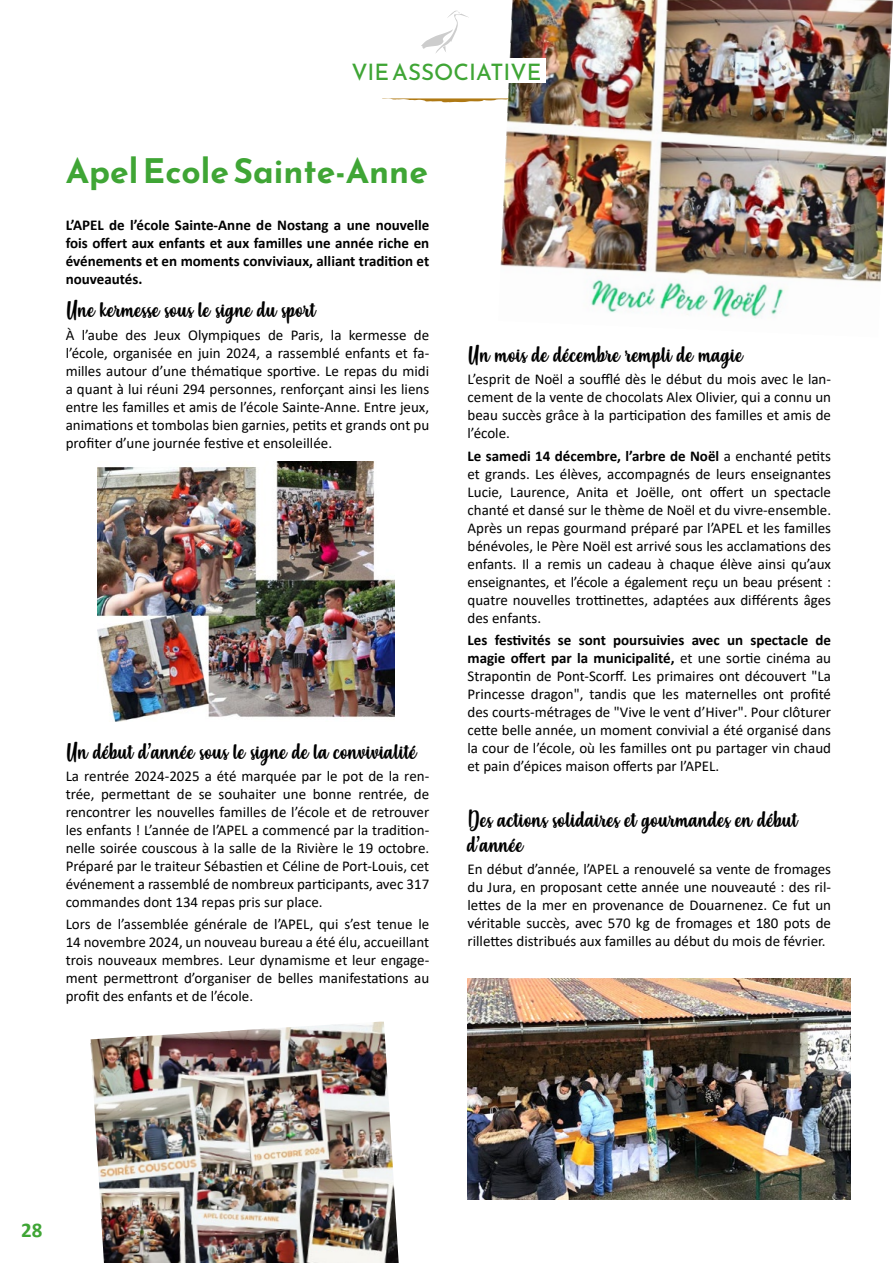
<style>
.page{position:relative;width:893px;height:1263px;background:#fff}
.page>*{position:absolute;margin:0;border:0;box-sizing:border-box;transform-origin:0 0}
.t1{font:700 33.75px "Reem Kufi";color:#3fa535}
.t2{font:22.5px "Reem Kufi";color:#3fa535}
.t3{font:21px/25.2px "Misses";color:#000}
.t4{font:700 21px "Calibri";color:#3fa535}
.t5{font:15px/18px "Calibri";color:#000;text-align:justify}
.t6{font:700 15px/18px "Calibri";color:#000;text-align:justify}
.s1{font-weight:700}
</style>
<div class="page">
<img style="left:500px;top:0;width:393px;height:318px">
<svg style="left:421px;top:10px;width:48px;height:43px"></svg>
<svg style="left:382px;top:98px;width:127px;height:4px"></svg>
<div style="left:497px;top:59px;width:48px;height:24px;background:#fff"></div>
<img style="left:98px;top:462px;width:296px;height:260px">
<img style="left:90px;top:1022px;width:309px;height:241px">
<img style="left:468px;top:978px;width:382px;height:221px">
<h2 class="t2" style="left:351px;top:53px;width:192px">VIE ASSOCIATIVE</h2>
<h1 class="t1" style="left:66px;top:141px;width:364px">Apel Ecole Sainte-Anne</h1>
<p class="t6" style="left:66px;top:216px;width:365px">L’APEL de l’école Sainte-Anne de Nostang a une nouvelle fois offert aux enfants et aux familles une année riche en événements et en moments conviviaux, alliant tradition et nouveautés.</p>
<h3 class="t3" style="left:66px;top:298px;width:252px">Une kermesse sous le signe du sport</h3>
<p class="t5" style="left:66px;top:325px;width:365px">À l’aube des Jeux Olympiques de Paris, la kermesse de l’école, organisée en juin 2024, a rassemblé enfants et fa&shy;milles autour d’une thématique sportive. Le repas du midi a quant à lui réuni 294 personnes, renforçant ainsi les liens entre les familles et amis de l’école Sainte-Anne. Entre jeux, animations et tombolas bien garnies, petits et grands ont pu profiter d’une journée festive et ensoleillée.</p>
<h3 class="t3" style="left:66px;top:739px;width:353px">Un début d’année sous le signe de la convivialité</h3>
<p class="t5" style="left:66px;top:766px;width:365px">La rentrée 2024-2025 a été marquée par le pot de la ren&shy;trée, permettant de se souhaiter une bonne rentrée, de rencontrer les nouvelles familles de l’école et de retrouver les enfants ! L’année de l’APEL a commencé par la tradition&shy;nelle soirée couscous à la salle de la Rivière le 19 octobre.<br>Préparé par le traiteur Sébastien et Céline de Port-Louis, cet événement a rassemblé de nombreux participants, avec 317 commandes dont 134 repas pris sur place.</p>
<p class="t5" style="left:66px;top:915px;width:365px">Lors de l’assemblée générale de l’APEL, qui s’est tenue le 14 novembre 2024, un nouveau bureau a été élu, accueillant trois nouveaux membres. Leur dynamisme et leur engage&shy;ment permettront d’organiser de belles manifestations au profit des enfants et de l’école.</p>
<h3 class="t3" style="left:468px;top:343px;width:277px">Un mois de décembre rempli de magie</h3>
<p class="t5" style="left:468px;top:370px;width:365px">L’esprit de Noël a soufflé dès le début du mois avec le lan&shy;cement de la vente de chocolats Alex Olivier, qui a connu un beau succès grâce à la participation des familles et amis de l’école.</p>
<p class="t5" style="left:468px;top:446px;width:365px"><span class="s1">Le samedi 14 décembre, l’arbre de Noël</span> a enchanté petits et grands. Les élèves, accompagnés de leurs enseignantes Lucie, Laurence, Anita et Joëlle, ont offert un spectacle chanté et dansé sur le thème de Noël et du vivre-ensemble.<br>Après un repas gourmand préparé par l’APEL et les familles bénévoles, le Père Noël est arrivé sous les acclamations des enfants. Il a remis un cadeau à chaque élève ainsi qu’aux enseignantes, et l’école a également reçu un beau présent : quatre nouvelles trottinettes, adaptées aux différents âges des enfants.</p>
<p class="t5" style="left:468px;top:631px;width:365px"><span class="s1">Les festivités se sont poursuivies avec un spectacle de magie offert par la municipalité,</span> et une sortie cinéma au Strapontin de Pont-Scorff. Les primaires ont découvert "La Princesse dragon", tandis que les maternelles ont profité des courts-métrages de "Vive le vent d’Hiver". Pour clôturer cette belle année, un moment convivial a été organisé dans la cour de l’école, où les familles ont pu partager vin chaud et pain d’épices maison offerts par l’APEL.</p>
<h3 class="t3" style="left:468px;top:807px;width:332px">Des actions solidaires et gourmandes en début d’année</h3>
<p class="t5" style="left:468px;top:860px;width:365px">En début d’année, l’APEL a renouvelé sa vente de fromages du Jura, en proposant cette année une nouveauté : des ril&shy;lettes de la mer en provenance de Douarnenez. Ce fut un véritable succès, avec 570 kg de fromages et 180 pots de rillettes distribués aux familles au début du mois de février.</p>
<h3 class="t4" style="left:21px;top:1215px;width:23px">28</h3>
</div>
